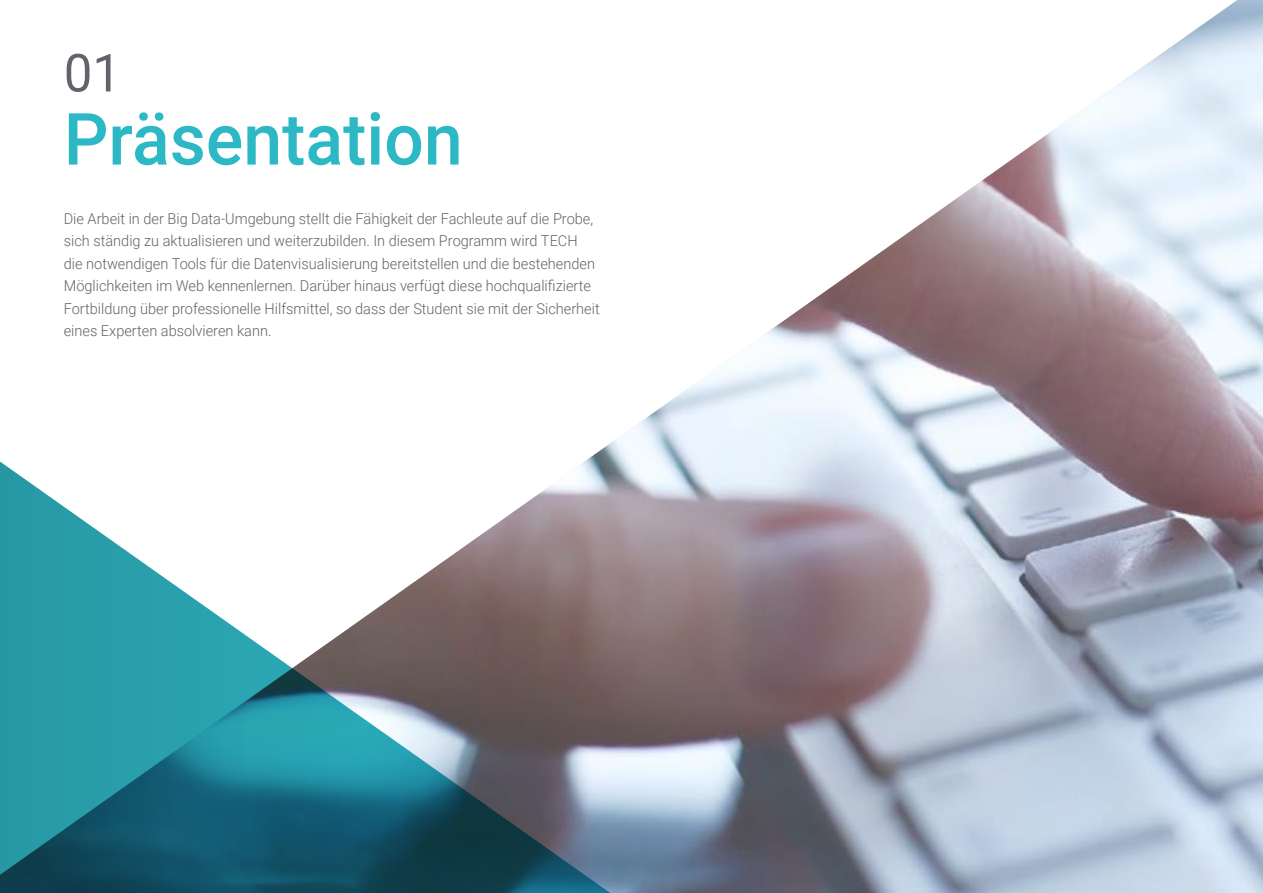
<style>
.page{position:relative;width:1263px;height:893px;background:#fff}
.page>*{position:absolute;margin:0;border:0;box-sizing:border-box;transform-origin:0 0}
.t1{font:500 72px "Roboto";color:#2db8c5}
.t2{font:52.5px "Roboto";color:#61646a}
.t3{font:300 15px/22.5px "Roboto";color:#61646a}
</style>
<div class="page">
<img style="left:607px;top:0;width:656px;height:893px">
<svg style="left:0;top:446px;width:640px;height:447px"></svg>
<h2 class="t2" style="left:64px;top:36px;width:59px">01</h2>
<h1 class="t1" style="left:64px;top:89px;width:400px">Präsentation</h1>
<p class="t3" style="left:64px;top:207px;width:537px">Die Arbeit in der Big Data-Umgebung stellt die Fähigkeit der Fachleute auf die Probe, sich ständig zu aktualisieren und weiterzubilden. In diesem Programm wird TECH die notwendigen Tools für die Datenvisualisierung bereitstellen und die bestehenden Möglichkeiten im Web kennenlernen. Darüber hinaus verfügt diese hochqualifizierte Fortbildung über professionelle Hilfsmittel, so dass der Student sie mit der Sicherheit eines Experten absolvieren kann.</p>
</div>
